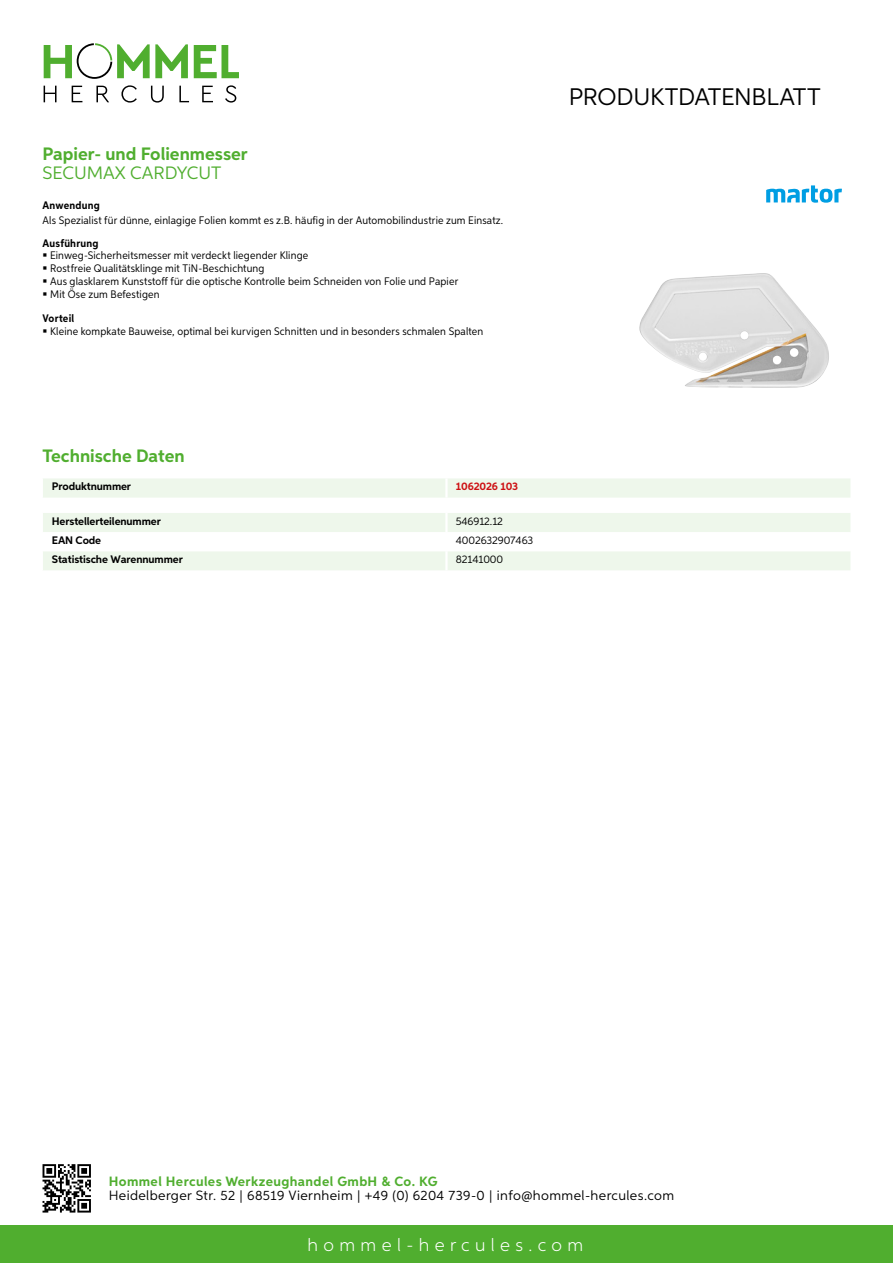
<style>
.page{position:relative;width:893px;height:1263px;background:#fff}
.page>*{position:absolute;margin:0;border:0;box-sizing:border-box;transform-origin:0 0}
.t1{font:24px "Aspira";letter-spacing:-.01em;color:#000}
.t2{font:700 18px "Aspira";color:#50ae2f}
.t3{font:300 18px "Aspira";letter-spacing:.3em;color:#fff}
.t4{font:18px "Aspira";color:#50ae2f}
.t5{font:13.5px "Aspira";letter-spacing:.03em;color:#000}
.t6{font:700 13.5px "Aspira";letter-spacing:.03em;color:#50ae2f}
.t7{font:10.95px/12.8px "Aspira Nar";letter-spacing:.015em;color:#000}
.t8{font:700 10.95px "Aspira";letter-spacing:-.01em;color:#000}
.t9{font:10.95px "Aspira";letter-spacing:-.01em;color:#000}
.t10{font:700 10.95px "Aspira Nar";letter-spacing:.02em;color:#000}
.t11{font:700 10.95px "Aspira";letter-spacing:-.01em;color:#cd1013}
</style>
<div class="page">
<div style="left:0;top:1226px;width:893px;height:37px;background:#50ae2f"></div>
<svg style="left:43px;top:1164px;width:48px;height:48px"></svg>
<svg style="left:194px;top:45px;width:45px;height:33px"></svg>
<svg style="left:44px;top:43px;width:144px;height:36px"></svg>
<svg style="left:44px;top:86px;width:13px;height:16px"></svg>
<svg style="left:72px;top:86px;width:10px;height:16px"></svg>
<svg style="left:96px;top:86px;width:13px;height:16px"></svg>
<svg style="left:121px;top:85px;width:16px;height:18px"></svg>
<svg style="left:151px;top:86px;width:13px;height:17px"></svg>
<svg style="left:179px;top:86px;width:10px;height:16px"></svg>
<svg style="left:202px;top:86px;width:11px;height:16px"></svg>
<svg style="left:225px;top:85px;width:11px;height:18px"></svg>
<div style="left:43px;top:478px;width:807px;height:20px;background:#eef7eb"></div>
<hr style="left:445px;top:478px;width:3px;height:20px;background:#fff">
<svg style="left:43px;top:513px;width:807px;height:57px"></svg>
<hr style="left:445px;top:551px;width:3px;height:19px;background:#fff">
<img style="left:639px;top:273px;width:190px;height:115px">
<svg style="left:766px;top:185px;width:76px;height:18px"></svg>
<h2 class="t2" style="left:43px;top:142px;width:207px">Papier- und Folienmesser</h2>
<h2 class="t4" style="left:43px;top:162px;width:112px">SECU MAX CARD</h2>
<h2 class="t4" style="left:177px;top:162px;width:34px">YCUT</h2>
<p class="t10" style="left:43px;top:199px;width:59px">Anwendung</p>
<p class="t7" style="left:43px;top:214px;width:462px">Als Spezialist für dünne, einlagige Folien kommt es z.B. häufig in der Automobilindustrie zum Einsatz.</p>
<p class="t10" style="left:43px;top:236px;width:58px">Ausführung</p>
<p class="t7" style="left:50px;top:249px;width:410px">Einweg-Sicherheitsmesser mit verdeckt liegender Klinge<br>Rostfreie Qualitätsklinge mit TiN-Beschichtung<br>Aus glasklarem Kunststoff für die optische Kontrolle beim Schneiden von Folie und Papier Mit Öse zum Befestigen</p>
<p class="t10" style="left:43px;top:311px;width:33px">Vorteil</p>
<p class="t7" style="left:50px;top:324px;width:435px">Kleine kompkate Bauweise, optimal bei kurvigen Schnitten und in besonders schmalen Spalten</p>
<h1 class="t1" style="left:569px;top:82px;width:253px">Produktdatenblatt</h1>
<h2 class="t2" style="left:43px;top:444px;width:144px">Technische Daten</h2>
<p class="t8" style="left:52px;top:480px;width:81px">Produktnummer</p>
<p class="t11" style="left:456px;top:480px;width:64px">1062026 103</p>
<p class="t8" style="left:52px;top:514px;width:111px">Herstellerteilenummer</p>
<p class="t9" style="left:456px;top:514px;width:49px">546912.12</p>
<p class="t8" style="left:52px;top:533px;width:51px">EAN Code</p>
<p class="t9" style="left:456px;top:534px;width:79px">4002632907463</p>
<p class="t8" style="left:52px;top:553px;width:132px">Statistische Warennummer</p>
<p class="t9" style="left:456px;top:553px;width:49px">82141000</p>
<p class="t6" style="left:109px;top:1172px;width:330px">Hommel Hercules Werkzeughandel GmbH &amp; Co. KG</p>
<p class="t5" style="left:109px;top:1187px;width:567px">Heidelberger Str. 52 | 68519 Viernheim | +49 (0) 6204 739-0 | info@hommel-hercules.com</p>
<h2 class="t3" style="left:307px;top:1234px;width:277px">hommel-hercules.com</h2>
</div>
